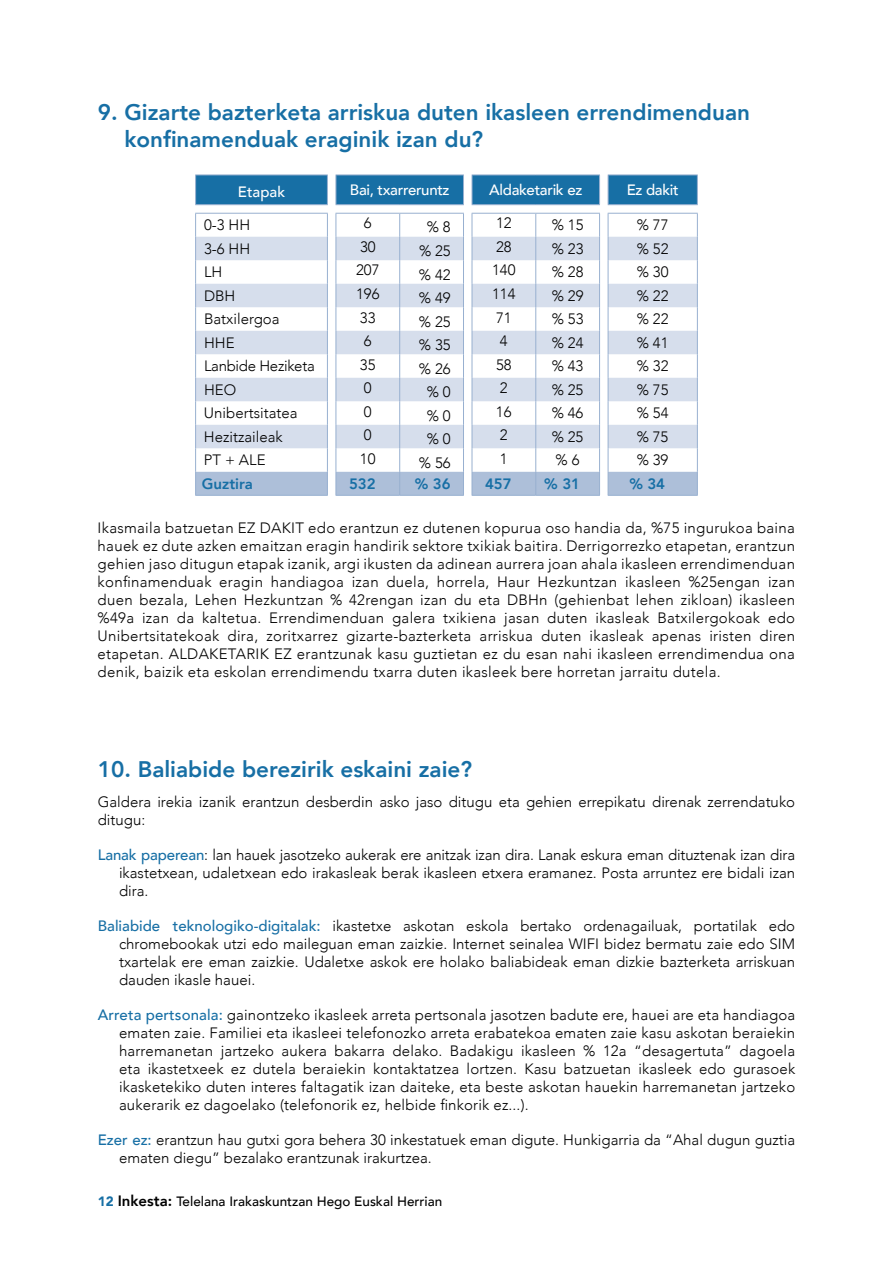
<style>
.page{position:relative;width:893px;height:1263px;background:#fff}
.page>*{position:absolute;margin:0;border:0;box-sizing:border-box;transform-origin:0 0}
.t1{font:800 22.5px/27px "Avenir";color:#176fa5}
.t2{font:300 15px/18px "Avenir";color:#000;text-align:justify}
.t3{font:500 15px "Avenir";letter-spacing:-.02em;color:#fff}
.t4{font:800 15px "Avenir";color:#176fa5}
.t5{font:300 15px "Avenir";letter-spacing:-.02em;color:#000}
.t6{font:500 13.5px "Avenir";color:#000}
.s1{font-weight:500;color:#176fa5}
.s2{font-weight:900;color:#176fa5}
.s3{font-weight:800;font-size:15px}
</style>
<div class="page">
<hr style="left:336px;top:213px;width:64px;height:1px;background:#98b0d0">
<hr style="left:400px;top:213px;width:64px;height:1px;background:#98b0d0">
<hr style="left:472px;top:213px;width:64px;height:1px;background:#98b0d0">
<hr style="left:536px;top:213px;width:64px;height:1px;background:#98b0d0">
<hr style="left:195px;top:213px;width:133px;height:1px;background:#98b0d0">
<hr style="left:608px;top:213px;width:90px;height:1px;background:#98b0d0">
<svg style="left:195px;top:175px;width:503px;height:30px;background:#2879ab"></svg>
<hr style="left:195px;top:495px;width:133px;height:1px;background:#98b0d0">
<hr style="left:336px;top:495px;width:64px;height:1px;background:#98b0d0">
<hr style="left:400px;top:495px;width:64px;height:1px;background:#98b0d0">
<hr style="left:472px;top:495px;width:64px;height:1px;background:#98b0d0">
<hr style="left:536px;top:495px;width:64px;height:1px;background:#98b0d0">
<svg style="left:195px;top:214px;width:503px;height:281px"></svg>
<hr style="left:608px;top:495px;width:90px;height:1px;background:#98b0d0">
<h1 class="t1" style="left:124px;top:99px;width:627px;text-indent:-27px">9. Gizarte bazterketa arriskua duten ikasleen errendimenduan konfinamenduak eraginik izan du?</h1>
<p class="t3" style="left:238px;top:179px;width:49px">Etapak</p>
<p class="t3" style="left:350px;top:177px;width:101px">Bai, txarreruntz</p>
<p class="t3" style="left:489px;top:177px;width:95px">Aldaketarik ez</p>
<p class="t3" style="left:627px;top:177px;width:54px">Ez dakit</p>
<p class="t2" style="left:204px;top:216px;width:48px">0-3 HH</p>
<p class="t2" style="left:364px;top:214px;width:9px">6</p>
<p class="t2" style="left:427px;top:218px;width:25px">% 8</p>
<p class="t2" style="left:496px;top:214px;width:17px">12</p>
<p class="t2" style="left:552px;top:216px;width:33px">% 15</p>
<p class="t2" style="left:637px;top:216px;width:33px">% 77</p>
<p class="t2" style="left:204px;top:240px;width:48px">3-6 HH</p>
<p class="t2" style="left:360px;top:238px;width:17px">30</p>
<p class="t2" style="left:419px;top:242px;width:33px">% 25</p>
<p class="t2" style="left:496px;top:238px;width:17px">28</p>
<p class="t2" style="left:552px;top:240px;width:33px">% 23</p>
<p class="t2" style="left:637px;top:240px;width:33px">% 52</p>
<p class="t2" style="left:204px;top:263px;width:20px">LH</p>
<p class="t2" style="left:356px;top:261px;width:25px">207</p>
<p class="t2" style="left:419px;top:265px;width:33px">% 42</p>
<p class="t2" style="left:492px;top:261px;width:25px">140</p>
<p class="t2" style="left:552px;top:263px;width:33px">% 28</p>
<p class="t2" style="left:637px;top:263px;width:33px">% 30</p>
<p class="t2" style="left:204px;top:287px;width:33px">DBH</p>
<p class="t2" style="left:356px;top:285px;width:25px">196</p>
<p class="t2" style="left:419px;top:289px;width:33px">% 49</p>
<p class="t2" style="left:492px;top:285px;width:25px">114</p>
<p class="t2" style="left:552px;top:287px;width:33px">% 29</p>
<p class="t2" style="left:637px;top:287px;width:33px">% 22</p>
<p class="t2" style="left:204px;top:310px;width:77px">Batxilergoa</p>
<p class="t2" style="left:360px;top:308px;width:17px">33</p>
<p class="t2" style="left:419px;top:312px;width:33px">% 25</p>
<p class="t2" style="left:496px;top:308px;width:17px">71</p>
<p class="t2" style="left:552px;top:310px;width:33px">% 53</p>
<p class="t2" style="left:637px;top:310px;width:33px">% 22</p>
<p class="t2" style="left:204px;top:334px;width:32px">HHE</p>
<p class="t2" style="left:364px;top:332px;width:9px">6</p>
<p class="t2" style="left:419px;top:336px;width:33px">% 35</p>
<p class="t2" style="left:500px;top:332px;width:9px">4</p>
<p class="t2" style="left:552px;top:334px;width:33px">% 24</p>
<p class="t2" style="left:637px;top:334px;width:33px">% 41</p>
<p class="t5" style="left:204px;top:357px;width:112px">Lanbide Heziketa</p>
<p class="t2" style="left:360px;top:355px;width:17px">35</p>
<p class="t2" style="left:419px;top:359px;width:33px">% 26</p>
<p class="t2" style="left:496px;top:355px;width:17px">58</p>
<p class="t2" style="left:552px;top:357px;width:33px">% 43</p>
<p class="t2" style="left:637px;top:357px;width:33px">% 32</p>
<p class="t2" style="left:204px;top:381px;width:34px">HEO</p>
<p class="t2" style="left:364px;top:379px;width:9px">0</p>
<p class="t2" style="left:427px;top:383px;width:25px">% 0</p>
<p class="t2" style="left:500px;top:379px;width:9px">2</p>
<p class="t2" style="left:552px;top:381px;width:33px">% 25</p>
<p class="t2" style="left:637px;top:381px;width:33px">% 75</p>
<p class="t2" style="left:204px;top:404px;width:95px">Unibertsitatea</p>
<p class="t2" style="left:364px;top:402px;width:9px">0</p>
<p class="t2" style="left:427px;top:406px;width:25px">% 0</p>
<p class="t2" style="left:496px;top:402px;width:17px">16</p>
<p class="t2" style="left:552px;top:404px;width:33px">% 46</p>
<p class="t2" style="left:637px;top:404px;width:33px">% 54</p>
<p class="t2" style="left:204px;top:428px;width:80px">Hezitzaileak</p>
<p class="t2" style="left:364px;top:426px;width:9px">0</p>
<p class="t2" style="left:427px;top:430px;width:25px">% 0</p>
<p class="t2" style="left:500px;top:426px;width:9px">2</p>
<p class="t2" style="left:552px;top:428px;width:33px">% 25</p>
<p class="t2" style="left:637px;top:428px;width:33px">% 75</p>
<p class="t2" style="left:204px;top:451px;width:63px">PT + ALE</p>
<p class="t2" style="left:360px;top:449px;width:17px">10</p>
<p class="t2" style="left:419px;top:453px;width:33px">% 56</p>
<p class="t2" style="left:500px;top:449px;width:9px">1</p>
<p class="t2" style="left:556px;top:451px;width:25px">% 6</p>
<p class="t2" style="left:637px;top:451px;width:33px">% 39</p>
<p class="t4" style="left:202px;top:472px;width:53px">Guztira</p>
<p class="t4" style="left:349px;top:472px;width:28px">532</p>
<p class="t4" style="left:415px;top:472px;width:37px">% 36</p>
<p class="t4" style="left:485px;top:472px;width:28px">457</p>
<p class="t4" style="left:544px;top:472px;width:37px">% 31</p>
<p class="t4" style="left:629px;top:472px;width:37px">% 34</p>
<p class="t2" style="left:98px;top:519px;width:699px">Ikasmaila batzuetan EZ DAKIT edo erantzun ez dutenen kopurua oso handia da, %75 ingurukoa baina hauek ez dute azken emaitzan eragin handirik sektore txikiak baitira. Derrigorrezko etapetan, erantzun gehien jaso ditugun etapak izanik, argi ikusten da adinean aurrera joan ahala ikasleen errendimenduan konfinamenduak eragin handiagoa izan duela, horrela, Haur Hezkuntzan ikasleen %25engan izan duen bezala, Lehen Hezkuntzan % 42rengan izan du eta DBHn (gehienbat lehen zikloan) ikasleen %49a izan da kaltetua. Errendimenduan galera txikiena jasan duten ikasleak Batxilergokoak edo Unibertsitatekoak dira, zoritxarrez gizarte-bazterketa arriskua duten ikasleak apenas iristen diren etapetan. ALDAKETARIK EZ erantzunak kasu guztietan ez du esan nahi ikasleen errendimendua ona denik, baizik eta eskolan errendimendu txarra duten ikasleek bere horretan jarraitu dutela.</p>
<h1 class="t1" style="left:98px;top:755px;width:376px">10. Baliabide berezirik eskaini zaie?</h1>
<p class="t2" style="left:98px;top:793px;width:699px">Galdera irekia izanik erantzun desberdin asko jaso ditugu eta gehien errepikatu direnak zerrendatuko ditugu:</p>
<p class="t2" style="left:119px;top:846px;width:678px;text-indent:-21px"><span class="s1">Lanak paperean</span>: lan hauek jasotzeko aukerak ere anitzak izan dira. Lanak eskura eman dituztenak izan dira ikastetxean, udaletxean edo irakasleak berak ikasleen etxera eramanez. Posta arruntez ere bidali izan dira.</p>
<p class="t2" style="left:119px;top:917px;width:678px;text-indent:-21px"><span class="s1">Baliabide teknologiko-digitalak:</span> ikastetxe askotan eskola bertako ordenagailuak, portatilak edo chromebookak utzi edo maileguan eman zaizkie. Internet seinalea WIFI bidez bermatu zaie edo SIM txartelak ere eman zaizkie. Udaletxe askok ere holako baliabideak eman dizkie bazterketa arriskuan dauden ikasle hauei.</p>
<p class="t2" style="left:119px;top:1006px;width:678px;text-indent:-21px"><span class="s1">Arreta pertsonala:</span> gainontzeko ikasleek arreta pertsonala jasotzen badute ere, hauei are eta handiagoa ematen zaie. Familiei eta ikasleei telefonozko arreta erabatekoa ematen zaie kasu askotan beraiekin harremanetan jartzeko aukera bakarra delako. Badakigu ikasleen % 12a “desagertuta” dagoela eta ikastetxeek ez dutela beraiekin kontaktatzea lortzen. Kasu batzuetan ikasleek edo gurasoek ikasketekiko duten interes faltagatik izan daiteke, eta beste askotan hauekin harremanetan jartzeko aukerarik ez dagoelako (telefonorik ez, helbide finkorik ez...).</p>
<p class="t2" style="left:119px;top:1131px;width:678px;text-indent:-21px"><span class="s1">Ezer ez:</span> erantzun hau gutxi gora behera 30 inkestatuek eman digute. Hunkigarria da “Ahal dugun guztia ematen diegu” bezalako erantzunak irakurtzea.</p>
<p class="t6" style="left:98px;top:1189px;width:346px"><span class="s2">12</span> <span class="s3">I</span><span class="s3">nkesta:</span> Telelana Irakaskuntzan Hego Euskal Herrian</p>
</div>
